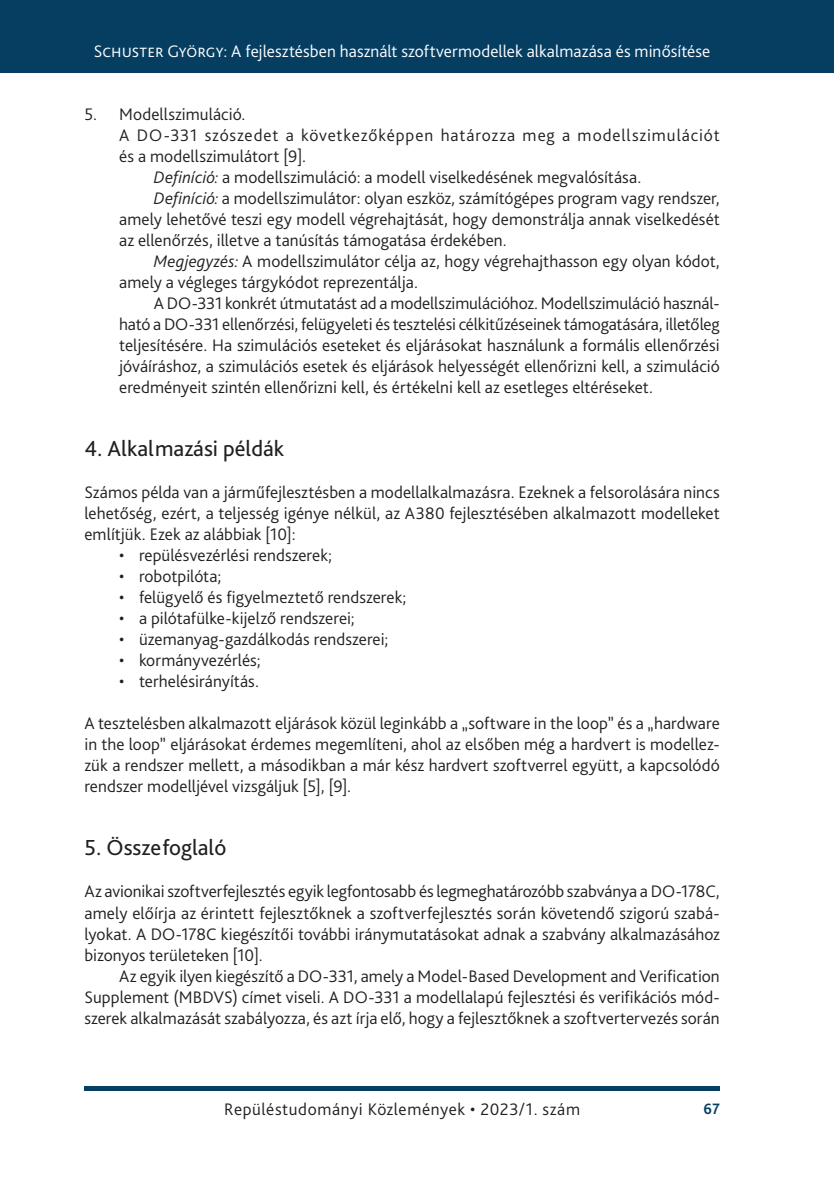
<style>
.page{position:relative;width:834px;height:1181px;background:#fff}
.page>*{position:absolute;margin:0;border:0;box-sizing:border-box;transform-origin:0 0}
._1_1__Head_bold_13{font:22.75px "Bliss Pro";color:#231f20}
._1__Body{font:300 17.5px/21px "Bliss Pro";color:#231f20;text-align:justify}
._2__Body_1st_paragraph{font:300 17.5px/21px "Bliss Pro";color:#231f20;text-align:justify}
._2__Body_1st_paragraph___1_sor_elötte{font:300 17.5px/21px "Bliss Pro";letter-spacing:.01em;color:#231f20}
.Bullett_üres{font:300 17.5px "Bliss Pro";letter-spacing:.015em;color:#231f20}
.t1{font:300 17.5px "Bliss Pro";letter-spacing:.005em;color:#fff}
.t2{font:700 15.75px "Bliss Pro";color:#063e62;scale:.95 1}
.s1{font-style:italic}
</style>
<div class="page">
<div style="left:0;top:0;width:833px;height:73px;background:#063e62"></div>
<div style="left:84px;top:1086px;width:635px;height:5px;background:#063e62"></div>
<p class="t1" style="left:94px;top:41px;width:618px">Schuster György: A fejlesztésben használt szoftvermodellek alkalmazása és minősítése</p>
<p class="_2__Body_1st_paragraph___1_sor_elötte" style="left:84px;top:103px;width:162px">5. Modellszimuláció.</p>
<p class="_2__Body_1st_paragraph___1_sor_elötte" style="left:119px;top:124px;width:602px">A DO-331 szószedet a következőképpen határozza meg a modellszimulációt és a modellszimulátort [9].</p>
<p class="_1__Body" style="left:154px;top:166px;width:489px"><span class="s1">Definíció:</span> a modellszimuláció: a modell viselkedésének megvalósítása.</p>
<p class="_1__Body" style="left:119px;top:187px;width:602px;text-indent:35px"><span class="s1">Definíció:</span> a modellszimulátor: olyan eszköz, számítógépes program vagy rendszer, amely lehetővé teszi egy modell végrehajtását, hogy demonstrálja annak viselkedését az ellenőrzés, illetve a tanúsítás támogatása érdekében.</p>
<p class="_1__Body" style="left:119px;top:250px;width:602px;text-indent:35px"><span class="s1">Megjegyzés:</span> A modellszimulátor célja az, hogy végrehajthasson egy olyan kódot, amely a végleges tárgykódot reprezentálja.</p>
<p class="_1__Body" style="left:119px;top:292px;width:602px;text-indent:35px">A DO-331 konkrét útmutatást ad a modellszimulációhoz. Modellszimuláció használ&shy;ható a DO-331 ellenőrzési, felügyeleti és tesztelési célkitűzéseinek támogatására, illetőleg teljesítésére. Ha szimulációs eseteket és eljárásokat használunk a formális ellenőrzési jóváíráshoz, a szimulációs esetek és eljárások helyességét ellenőrizni kell, a szimuláció eredményeit szintén ellenőrizni kell, és értékelni kell az esetleges eltéréseket.</p>
<p class="_1_1__Head_bold_13" style="left:84px;top:435px;width:201px">4. Alkalmazási példák</p>
<p class="_2__Body_1st_paragraph" style="left:84px;top:481px;width:636px">Számos példa van a járműfejlesztésben a modellalkalmazásra. Ezeknek a felsorolására nincs lehetőség, ezért, a teljesség igénye nélkül, az A380 fejlesztésében alkalmazott modelleket említjük. Ezek az alábbiak [10]:</p>
<p class="Bullett_üres" style="left:119px;top:545px;width:214px">• repülésvezérlési rendszerek;</p>
<p class="Bullett_üres" style="left:119px;top:566px;width:104px">• robotpilóta;</p>
<p class="Bullett_üres" style="left:119px;top:587px;width:289px">• felügyelő és figyelmeztető rendszerek;</p>
<p class="Bullett_üres" style="left:119px;top:608px;width:237px">• a pilótafülke-kijelző rendszerei;</p>
<p class="Bullett_üres" style="left:119px;top:629px;width:271px">• üzemanyag-gazdálkodás rendszerei;</p>
<p class="Bullett_üres" style="left:119px;top:650px;width:143px">• kormányvezérlés;</p>
<p class="Bullett_üres" style="left:119px;top:671px;width:141px">• terhelésirányítás.</p>
<p class="_2__Body_1st_paragraph___1_sor_elötte" style="left:84px;top:712px;width:636px;text-align:justify">A tesztelésben alkalmazott eljárások közül leginkább a „software in the loop” és a „hardware in the loop” eljárásokat érdemes megemlíteni, ahol az elsőben még a hardvert is modellez&shy;zük a rendszer mellett, a másodikban a már kész hardvert szoftverrel együtt, a kapcsolódó rendszer modelljével vizsgáljuk [5], [9].</p>
<p class="_1_1__Head_bold_13" style="left:84px;top:834px;width:143px">5. Összefoglaló</p>
<p class="_2__Body_1st_paragraph" style="left:84px;top:880px;width:636px">Az avionikai szoftverfejlesztés egyik legfontosabb és legmeghatározóbb szabványa a DO-178C, amely előírja az érintett fejlesztőknek a szoftverfejlesztés során követendő szigorú szabá&shy;lyokat. A DO-178C kiegészítői további iránymutatásokat adnak a szabvány alkalmazásához bizonyos területeken [10].</p>
<p class="_1__Body" style="left:84px;top:964px;width:636px;text-indent:35px">Az egyik ilyen kiegészítő a DO-331, amely a Model-Based Development and Verification Supplement (MBDVS) címet viseli. A DO-331 a modellalapú fejlesztési és verifikációs mód&shy;szerek alkalmazását szabályozza, és azt írja elő, hogy a fejlesztőknek a szoftvertervezés során</p>
<p class="_1__Body" style="left:224px;top:1098px;width:357px">Repüléstudományi Közlemények • 2023/1. szám</p>
<p class="t2" style="left:703px;top:1099px;width:19px">67</p>
</div>
